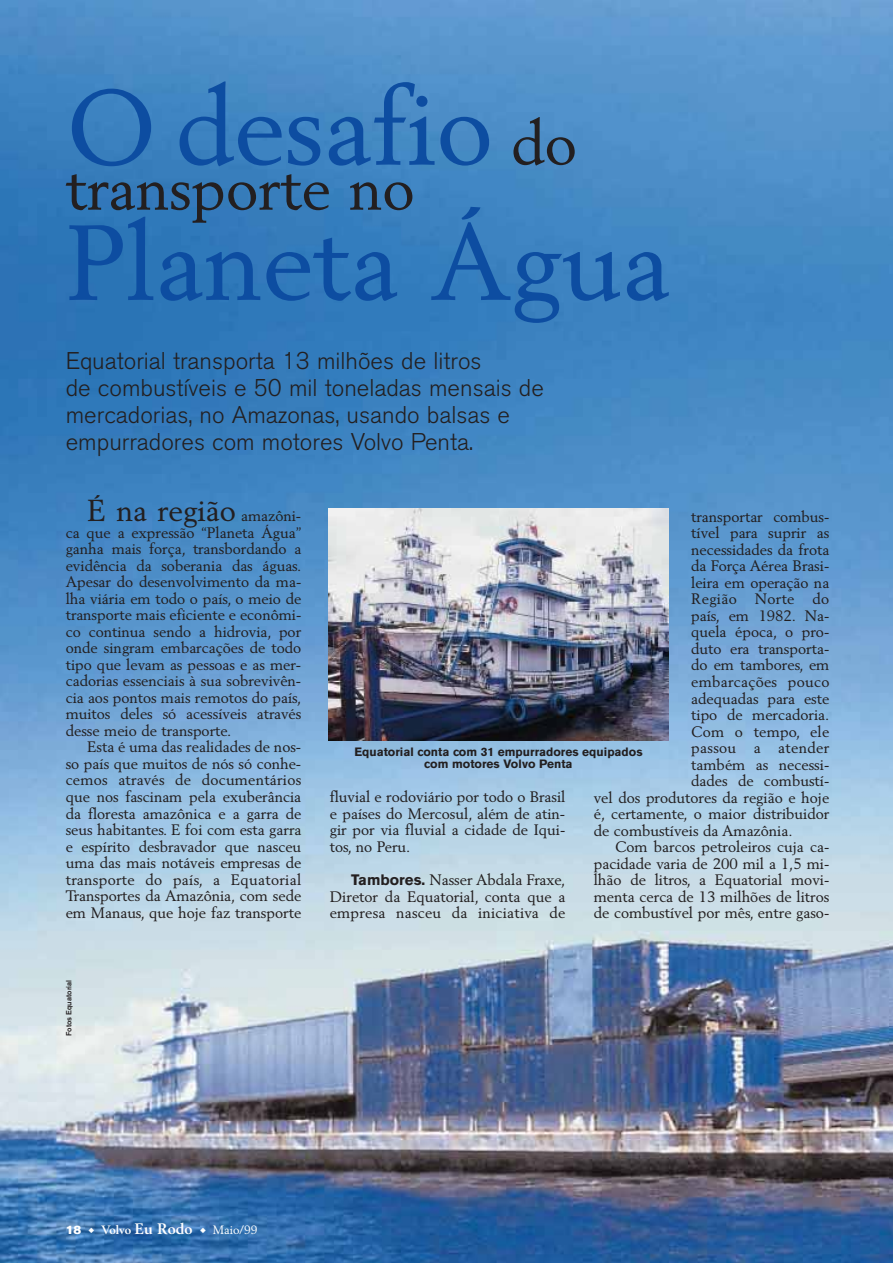
<style>
.page{position:relative;width:893px;height:1263px;background:#fff}
.page>*{position:absolute;margin:0;border:0;box-sizing:border-box;transform-origin:0 0}
.t1{font:105.15px "Volvo Serif Roman";color:#0d4da1}
.t2{font:60.15px "Volvo Serif Roman";color:#231f20}
.t3{font:30px "Volvo Serif Roman";color:#231f20}
.t4{font:300 24px/27px "Volvo Sans";color:#231f20}
.t5{font:15px/16.5px "Volvo Serif Roman";color:#231f20;text-align:justify}
.t6{font:15px "Volvo Serif Roman";letter-spacing:.02em;color:#231f20}
.t7{font:700 12px/12px "Volvo Sans";color:#231f20;text-align:center}
.t8{font:12px "Volvo Serif Roman";color:#fff}
.t9{font:500 7.5px "Volvo Sans";color:#231f20}
.s1{font-size:60.15px;color:#231f20}
.s2{font-size:15px}
.s3{font-family:"Volvo Sans";font-weight:700}
.s4{font-family:"Volvo Sans Super"}
.s5{font-family:"Volvo Serif";font-weight:700}
.s6{font-family:"Volvo Serif";font-weight:700;font-size:15px}
</style>
<div class="page">
<img style="left:0;top:0;width:893px;height:1263px">
<img style="left:328px;top:508px;width:341px;height:232px">
<h1 class="t1" style="left:66px;top:78px;width:513px">O desafio <span class="s1">do</span></h1>
<h2 class="t2" style="left:66px;top:160px;width:350px">transporte no</h2>
<h1 class="t1" style="left:66px;top:213px;width:606px">Planeta Água</h1>
<h3 class="t4" style="left:66px;top:351px;width:480px">Equatorial transporta 13 milhões de litros<br>de combustíveis e 50 mil toneladas mensais de mercadorias, no Amazonas, usando balsas e empurradores com motores Volvo Penta.</h3>
<h3 class="t3" style="left:87px;top:496px;width:216px">É na região <span class="s2">amazôni-</span></h3>
<p class="t5" style="left:66px;top:526px;width:237px">ca que a expressão “Planeta Água” ganha mais força, transbordando a evidência da soberania das águas.<br>Apesar do desenvolvimento da ma&shy;lha viária em todo o país, o meio de transporte mais eficiente e econômi&shy;co continua sendo a hidrovia, por onde singram embarcações de todo tipo que levam as pessoas e as mer&shy;cadorias essenciais à sua sobrevivên&shy;cia aos pontos mais remotos do país, muitos deles só acessíveis através desse meio de transporte.</p>
<p class="t5" style="left:66px;top:741px;width:237px;text-indent:21px">Esta é uma das realidades de nos&shy;so país que muitos de nós só conhe&shy;cemos através de documentários que nos fascinam pela exuberância da floresta amazônica e a garra de seus habitantes. E foi com esta garra e espírito desbravador que nasceu uma das mais notáveis empresas de transporte do país, a Equatorial Transportes da Amazônia, com sede em Manaus, que hoje faz transporte</p>
<p class="t9" style="left:66px;top:1036px;width:57px;rotate:-90deg">Fotos Equatorial</p>
<p class="t5" style="left:691px;top:510px;width:140px">transportar combus-</p>
<p class="t5" style="left:691px;top:527px;width:140px">tível para suprir as</p>
<p class="t5" style="left:691px;top:543px;width:140px">necessidades da frota</p>
<p class="t5" style="left:691px;top:560px;width:140px">da Força Aérea Brasi-</p>
<p class="t5" style="left:691px;top:576px;width:140px">leira em operação na</p>
<p class="t6" style="left:691px;top:592px;width:140px">Região Norte do</p>
<p class="t5" style="left:691px;top:609px;width:140px">país, em 1982. Na-</p>
<p class="t5" style="left:691px;top:626px;width:140px">quela época, o pro-</p>
<p class="t5" style="left:691px;top:642px;width:140px">duto era transporta-</p>
<p class="t5" style="left:691px;top:659px;width:140px">do em tambores, em</p>
<p class="t6" style="left:691px;top:674px;width:140px">embarcações pouco</p>
<p class="t5" style="left:691px;top:692px;width:140px">adequadas para este</p>
<p class="t5" style="left:691px;top:708px;width:140px">tipo de mercadoria.</p>
<p class="t5" style="left:691px;top:725px;width:140px">Com o tempo, ele</p>
<p class="t6" style="left:691px;top:741px;width:140px">passou a atender</p>
<p class="t5" style="left:691px;top:758px;width:140px">também as necessi-</p>
<p class="t5" style="left:691px;top:774px;width:140px">dades de combustí-</p>
<p class="t5" style="left:594px;top:791px;width:237px">vel dos produtores da região e hoje</p>
<p class="t5" style="left:594px;top:808px;width:237px">é, certamente, o maior distribuidor</p>
<p class="t5" style="left:594px;top:824px;width:200px">de combustíveis da Amazônia.</p>
<p class="t5" style="left:615px;top:841px;width:216px">Com barcos petroleiros cuja ca-</p>
<p class="t5" style="left:594px;top:857px;width:237px">pacidade varia de 200 mil a 1,5 mi-</p>
<p class="t5" style="left:594px;top:874px;width:237px">lhão de litros, a Equatorial movi-</p>
<p class="t5" style="left:594px;top:890px;width:237px">menta cerca de 13 milhões de litros</p>
<p class="t5" style="left:594px;top:907px;width:237px">de combustível por mês, entre gaso-</p>
<p class="t7" style="left:354px;top:746px;width:290px">Equatorial conta com 31 empurradores equipados com motores Volvo Penta</p>
<p class="t5" style="left:330px;top:791px;width:237px">fluvial e rodoviário por todo o Brasil e países do Mercosul, além de atin&shy;gir por via fluvial a cidade de Iqui&shy;tos, no Peru.</p>
<p class="t5" style="left:330px;top:873px;width:237px;text-indent:21px"><span class="s3">Tambores.</span> Nasser Abdala Fraxe, Diretor da Equatorial, conta que a empresa nasceu da iniciativa de</p>
<p class="t8" style="left:66px;top:1224px;width:193px"><span class="s4">18</span> ◆ <span class="s5">Volvo</span> <span class="s6">Eu Rodo</span> ◆ Maio/99</p>
</div>
